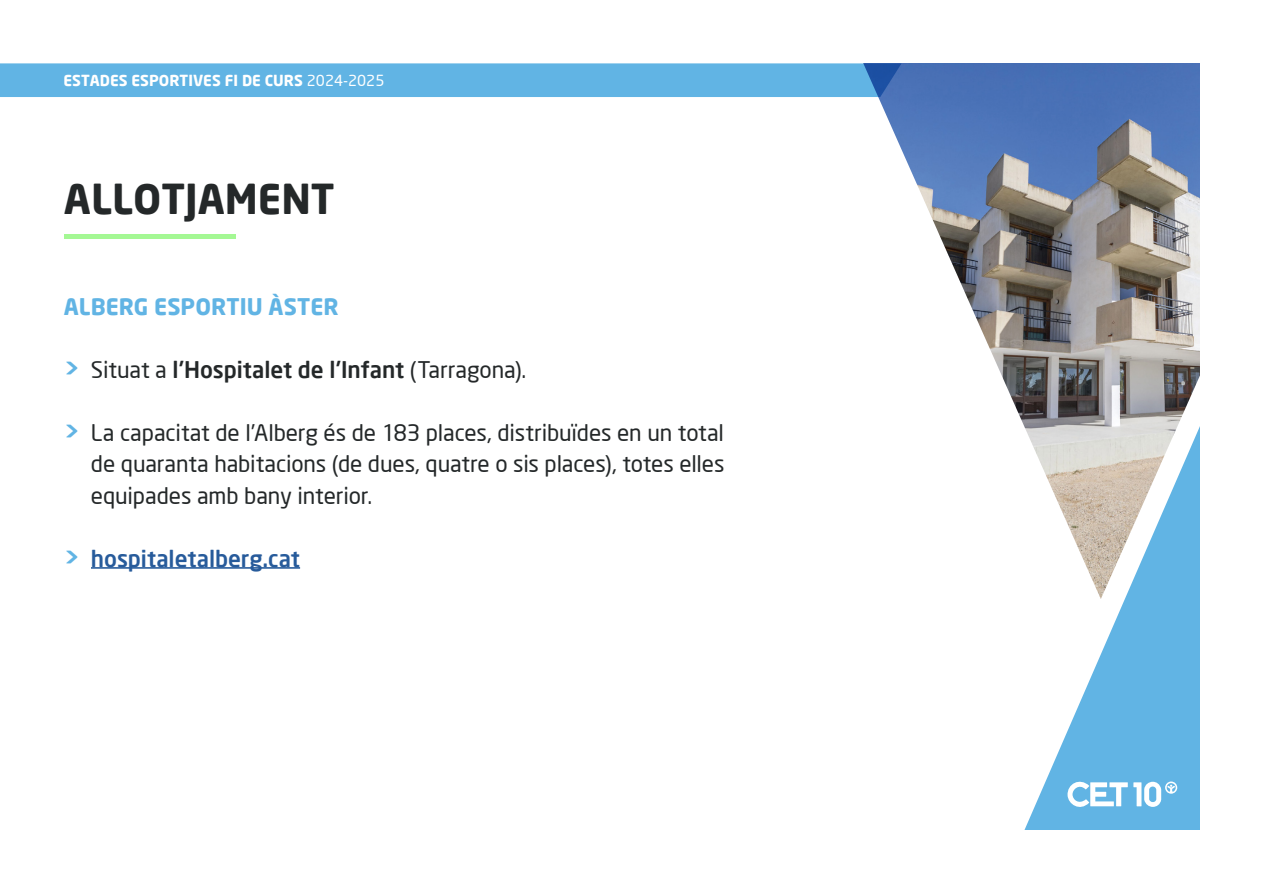
<style>
.page{position:relative;width:1263px;height:893px;background:#fff}
.page>*{position:absolute;margin:0;border:0;box-sizing:border-box;transform-origin:0 0}
.t1{font:700 40.5px "Neo Sans";color:#242829}
.t2{font:22.5px/31.5px "Neo Sans";letter-spacing:-.005em;color:#242829;text-align:justify}
.t3{font:500 22.5px "Neo Sans";letter-spacing:-.005em;color:#242829}
.t4{font:500 22.5px "Neo Sans";color:#275b9b}
.t5{font:700 22.5px "Neo Sans";color:#61b4e4}
.t6{font:700 15px "Neo Sans";color:#fff}
.s1{font-weight:400}
.s2{font-weight:700;font-size:25.5px;color:#61b4e4}
</style>
<div class="page">
<div style="left:0;top:63px;width:828px;height:34px;background:#61b4e4"></div>
<svg style="left:828px;top:63px;width:35px;height:34px"></svg>
<img style="left:863px;top:63px;width:336px;height:345px">
<svg style="left:1016px;top:134px;width:183px;height:695px"></svg>
<svg style="left:1067px;top:777px;width:110px;height:35px"></svg>
<div style="left:64px;top:234px;width:171px;height:5px;background:#a4f894"></div>
<hr style="left:91px;top:567px;width:209px;height:2px;background:#275b9b">
<p class="t6" style="left:64px;top:71px;width:322px">ESTADES ESPORTIVES FI DE CURS <span class="s1">2024-2025</span></p>
<h1 class="t1" style="left:64px;top:173px;width:272px">ALLOTJAMENT</h1>
<p class="t5" style="left:64px;top:292px;width:276px">ALBERG ESPORTIU ÀSTER</p>
<p class="t3" style="left:64px;top:355px;width:464px"><span class="s2">&gt;</span> <span class="s1">Situat a</span> l’Hospitalet de l’Infant <span class="s1">(Tarragona).</span></p>
<p class="t2" style="left:91px;top:417px;width:635px;text-indent:-27px"><span class="s2">&gt;</span> La capacitat de l’Alberg és de 183 places, distribuïdes en un total de quaranta habitacions (de dues, quatre o sis places), totes elles equipades amb bany interior.</p>
<p class="t4" style="left:64px;top:544px;width:238px"><span class="s2">&gt;</span> hospitaletalberg.cat</p>
</div>
